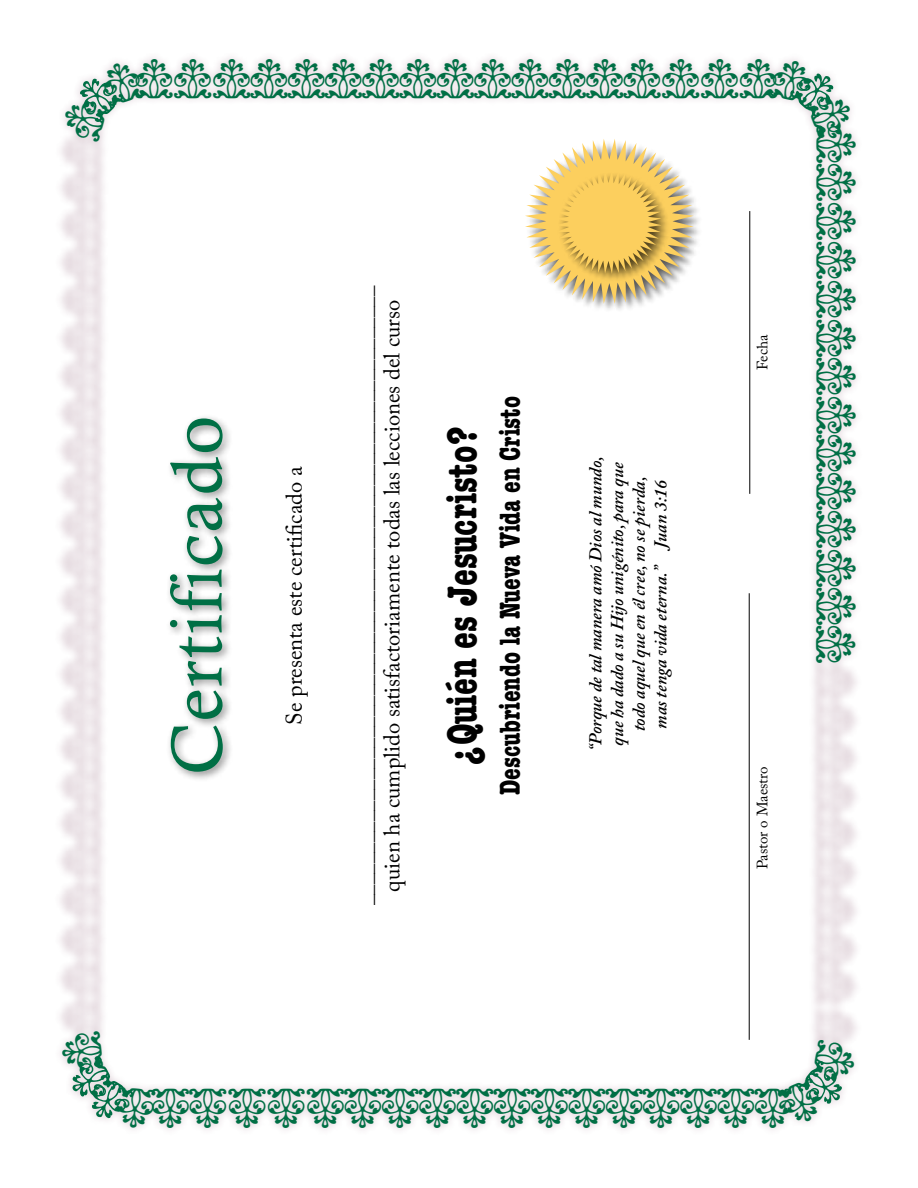
<style>
.page{position:relative;width:918px;height:1188px;background:#fff}
.page>*{position:absolute;margin:0;border:0;box-sizing:border-box;transform-origin:0 0}
.t1{font:72px "Calisto";letter-spacing:.025em;color:#006f45}
.t2{font:700 condensed 42.9px "American Typewriter";color:#000;scale:.91 1}
.t3{font:39.6px "Adobe Caslon Pro";color:#006f45;scale:.95 1}
.t4{font:39.6px "Adobe Caslon Pro";letter-spacing:.04em;color:#006f45;scale:.95 1}
.t5{font:700 condensed 29.7px "American Typewriter";color:#000;scale:.91 1}
.t6{font:22.5px "Adobe Caslon Pro";color:#000}
.t7{font:italic 21px "Adobe Caslon Pro";color:#000}
.t8{font:italic 600 18px/21.6px "Adobe Caslon Pro";color:#000;text-align:center}
.t9{font:15px "Adobe Caslon Pro";color:#000}
</style>
<div class="page">
<div style="left:54px;top:51px;width:809px;height:1085px;background:#6f3250;opacity:.3"></div>
<hr style="left:749px;top:211px;width:1px;height:283px;background:#000">
<hr style="left:749px;top:593px;width:1px;height:447px;background:#000">
<div style="left:165px;top:414px;width:69px;height:369px;background:#000;opacity:.45"></div>
<div style="left:526px;top:139px;width:177px;height:174px;background:#000;opacity:.65"></div>
<svg style="left:525px;top:139px;width:169px;height:165px"></svg>
<svg style="left:61px;top:1031px;width:94px;height:98px"></svg>
<svg style="left:61px;top:58px;width:85px;height:85px"></svg>
<svg style="left:769px;top:57px;width:87px;height:82px"></svg>
<svg style="left:777px;top:1040px;width:80px;height:88px"></svg>
<p class="t3" style="left:777px;top:95px;width:677px;rotate:-180deg">BBBBBBBBBBBBBBBBB</p>
<p class="t1" style="left:155px;top:775px;width:361px;rotate:-90deg">Certificado</p>
<p class="t6" style="left:281px;top:725px;width:260px;rotate:-90deg">Se presenta este certifcado a</p>
<p class="t7" style="left:353px;top:905px;width:621px;rotate:-90deg">___________________________________________________________</p>
<p class="t6" style="left:379px;top:892px;width:593px;rotate:-90deg">quien ha cumplido satisfactoriamente todas las lecciones del curso</p>
<p class="t2" style="left:428px;top:765px;width:373px;rotate:-90deg">¿Quién es Jesucristo?</p>
<p class="t5" style="left:486px;top:795px;width:440px;rotate:-90deg">Descubriendo la Nueva Vida en Cristo</p>
<p class="t8" style="left:585px;top:751px;width:296px;rotate:-90deg">“Porque de tal manera amó Dios al mundo, que ha dado a su Hijo unigénito, para que todo aquel que en él cree, no se pierda,<br>mas tenga vida eterna.” Juan 3:16</p>
<p class="t9" style="left:753px;top:370px;width:37px;rotate:-90deg">Fecha</p>
<p class="t9" style="left:753px;top:869px;width:104px;rotate:-90deg">Pastor o Maestro</p>
<p class="t4" style="left:819px;top:663px;width:567px;rotate:-90deg">BBBBBBBBBBBBBB</p>
<h3 class="t3" style="left:152px;top:1091px;width:675px">BBBBBBBBBBBBBBBBB</h3>
</div>
